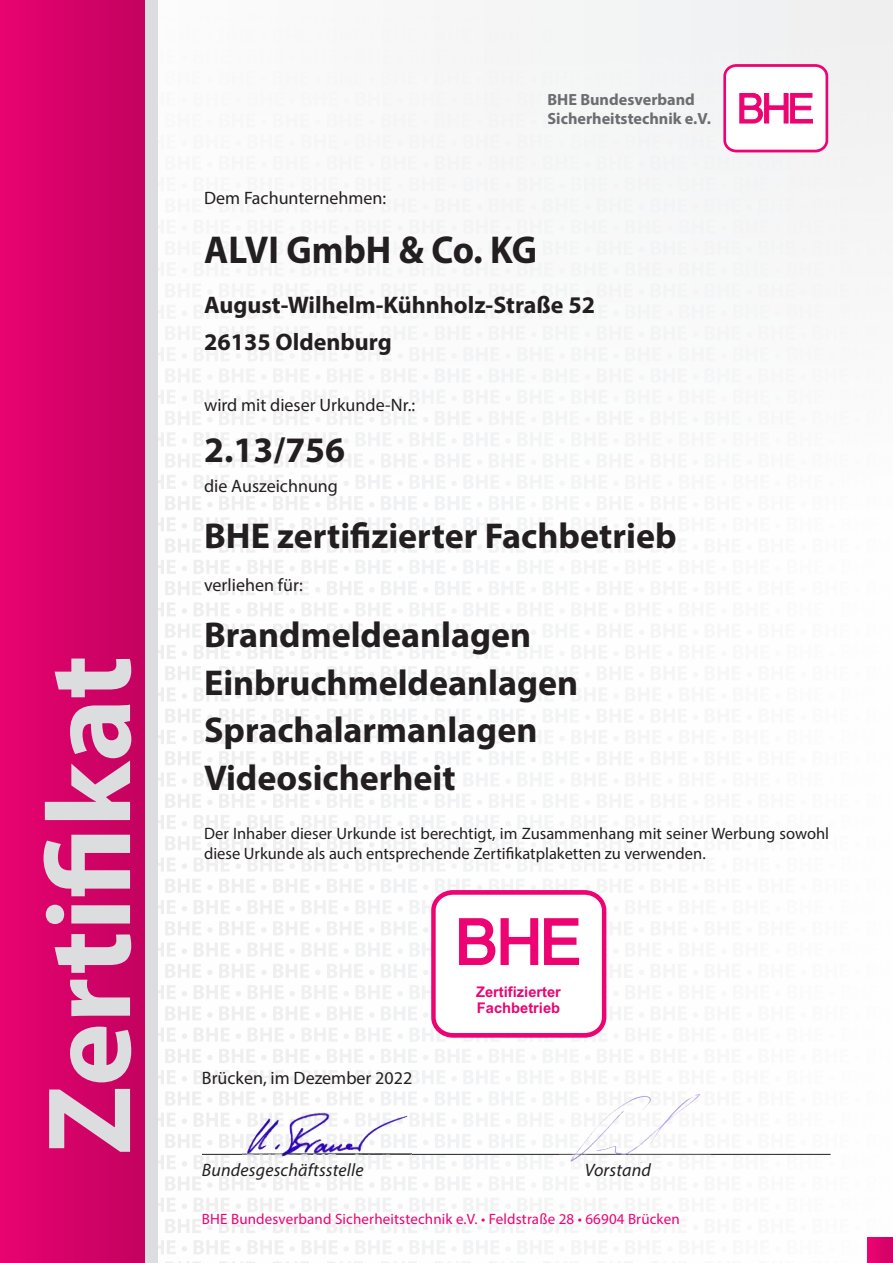
<style>
.page{position:relative;width:893px;height:1263px;background:#fbfbfc}
.page>*{position:absolute;margin:0;border:0;box-sizing:border-box;transform-origin:0 0}
.t1{font:700 120px "Myriad Pro";color:#dcdddf}
.t2{font:700 39px "Myriad Pro";color:#231f20;scale:.95 1}
.t3{font:700 36px/47.4px "Myriad Pro";color:#231f20}
.t4{font:700 24px/37.3px "Myriad Pro";color:#231f20}
.t5{font:18px "Myriad Pro";color:#231f20}
.t6{font:italic 18px "Myriad Pro";letter-spacing:.01em;color:#231f20}
.t7{font:16.5px/19.8px "Myriad Pro";color:#231f20}
.t8{font:700 16.2px/19.5px "Myriad Pro";color:#6c6d70}
.t9{font:15px "Myriad Pro";letter-spacing:.01em;color:#ed0372}
.t10{font:700 14.7px/16.4px "Arial";color:#ed0372}
</style>
<div class="page">
<div style="left:433px;top:892px;width:171px;height:143px;background:#fff;border-radius:19px"></div>
<div style="left:431px;top:890px;width:175px;height:148px;border:5px solid #ed0372;border-radius:19px"></div>
<svg style="left:459px;top:900px;width:148px;height:78px"></svg>
<hr style="left:202px;top:1154px;width:629px;height:1px;background:#231f20">
<div style="left:0;top:0;width:157px;height:1263px;background:#dcdddf"></div>
<div style="left:0;top:0;width:145px;height:1263px;background:linear-gradient(to right,#e80370,#c3025f)"></div>
<div style="left:867px;top:1237px;width:26px;height:26px;background:linear-gradient(to right,#ed0372,#d10266)"></div>
<div style="left:725px;top:65px;width:102px;height:86px;background:#fff;border-radius:11px"></div>
<div style="left:723px;top:64px;width:105px;height:88px;border:3px solid #ed0372;border-radius:11px"></div>
<svg style="left:723px;top:92px;width:106px;height:36px"></svg>
<img style="left:559px;top:1094px;width:151px;height:68px">
<img style="left:242px;top:1112px;width:170px;height:47px">
<h1 class="t1" style="left:11px;top:1154px;width:501px;rotate:-90deg">Zertifikat</h1>
<p class="t8" style="left:547px;top:89px;width:165px">BHE Bundesverband<br>Sicherheitstechnik e.V.</p>
<p class="t5" style="left:204px;top:187px;width:183px">Dem Fachunternehmen:</p>
<h2 class="t2" style="left:204px;top:224px;width:352px">ALVI GmbH &amp; Co. KG</h2>
<h3 class="t4" style="left:204px;top:286px;width:392px">August-Wilhelm-Kühnholz-Straße 52<br>26135 Oldenburg</h3>
<p class="t5" style="left:204px;top:393px;width:212px">wird mit dieser Urkunde-Nr.:</p>
<h3 class="t3" style="left:204px;top:425px;width:143px">2.13/756</h3>
<p class="t5" style="left:204px;top:475px;width:135px">die Auszeichnung</p>
<h3 class="t3" style="left:204px;top:511px;width:474px">BHE zertifizierter Fachbetrieb</h3>
<p class="t5" style="left:204px;top:574px;width:100px">verliehen für:</p>
<h3 class="t3" style="left:204px;top:610px;width:376px">Brandmeldeanlagen<br>Einbruchmeldeanlagen<br>Sprachalarmanlagen<br>Videosicherheit</h3>
<p class="t7" style="left:204px;top:823px;width:627px">Der Inhaber dieser Urkunde ist berechtigt, im Zusammenhang mit seiner Werbung sowohl diese Urkunde als auch entsprechende Zertifikatplaketten zu verwenden.</p>
<p class="t5" style="left:202px;top:1067px;width:212px">Brücken, im Dezember 2022</p>
<p class="t10" style="left:476px;top:984px;width:86px">Zertifizierter<br>Fachbetrieb</p>
<p class="t6" style="left:202px;top:1159px;width:163px">Bundesgeschäftsstelle</p>
<p class="t6" style="left:585px;top:1159px;width:68px">Vorstand</p>
<p class="t9" style="left:202px;top:1209px;width:479px">BHE Bundesverband Sicherheitstechnik e.V. • Feldstraße 28 • 66904 Brücken</p>
</div>
